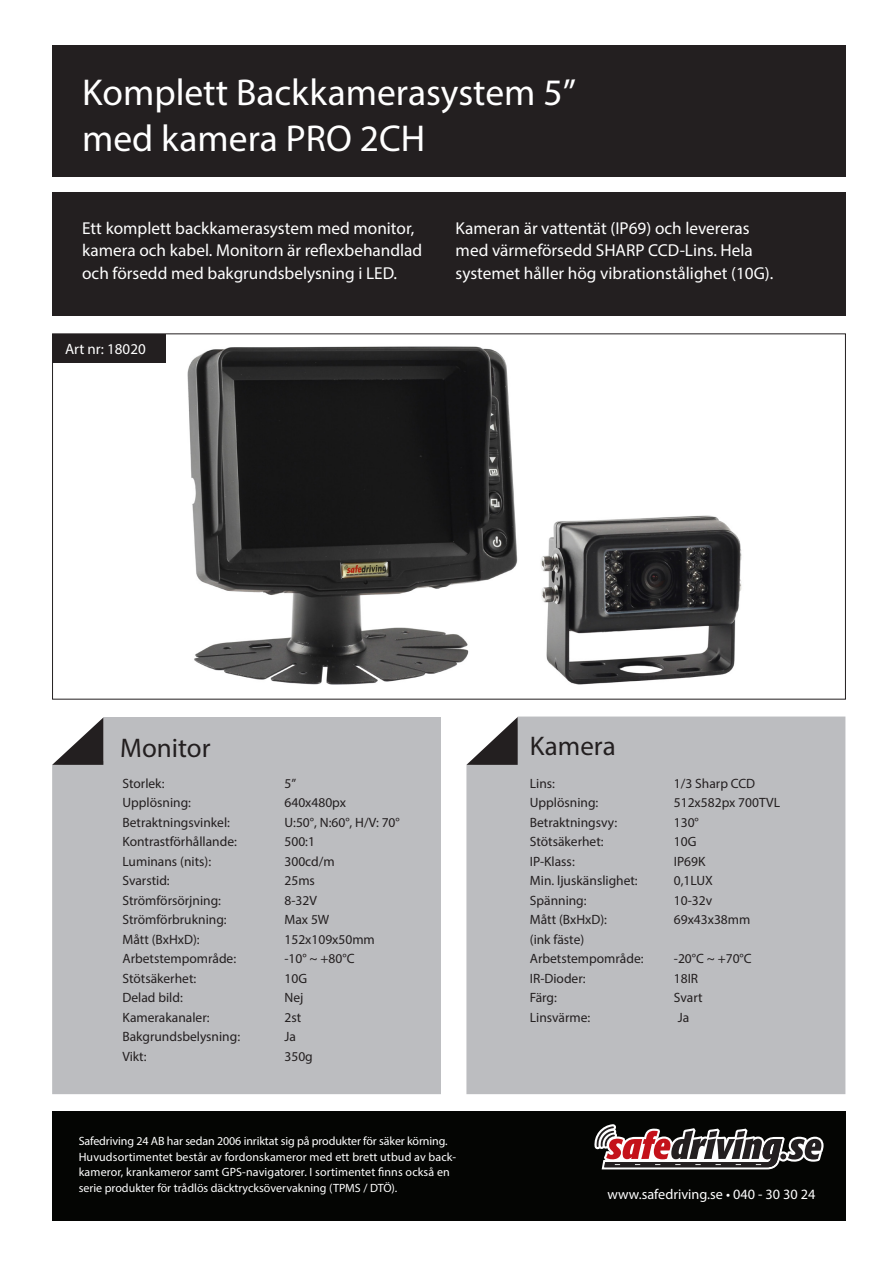
<style>
.page{position:relative;width:893px;height:1263px;background:#fff}
.page>*{position:absolute;margin:0;border:0;box-sizing:border-box;transform-origin:0 0}
.t1{font:37.5px "Myriad Pro";color:#fff}
.t2{font:27px "Myriad Pro";color:#231f20}
.t3{font:17.25px "Myriad Pro";color:#fff}
.t4{font:15px "Myriad Pro";color:#fff}
.t5{font:14.25px "Myriad Pro";color:#fff}
.t6{font:13.5px "Myriad Pro";color:#231f20}
.t7{font:12px "Myriad Pro";color:#fff}
</style>
<div class="page">
<div style="left:52px;top:1111px;width:793px;height:110px;background:#040503"></div>
<svg style="left:594px;top:1124px;width:229px;height:45px"></svg>
<div style="left:52px;top:717px;width:389px;height:377px;background:#bcbdc0"></div>
<div style="left:466px;top:716px;width:379px;height:378px;background:#bcbdc0"></div>
<svg style="left:52px;top:717px;width:51px;height:48px"></svg>
<svg style="left:466px;top:717px;width:52px;height:48px"></svg>
<div style="left:52px;top:334px;width:113px;height:29px;background:#231f20"></div>
<div style="left:52px;top:192px;width:794px;height:124px;background:#231f20"></div>
<div style="left:52px;top:45px;width:793px;height:131px;background:#231f20"></div>
<img style="left:187px;top:346px;width:555px;height:339px">
<p class="t1" style="left:82px;top:69px;width:495px">Komplett Backkamerasystem 5”</p>
<p class="t1" style="left:82px;top:115px;width:345px">med kamera PRO 2CH</p>
<p class="t3" style="left:82px;top:217px;width:334px">Ett komplett backkamerasystem med monitor,</p>
<p class="t3" style="left:82px;top:240px;width:342px">kamera och kabel. Monitorn är reflexbehandlad</p>
<p class="t3" style="left:82px;top:262px;width:317px">och försedd med bakgrundsbelysning i LED.</p>
<p class="t4" style="left:65px;top:340px;width:82px">Art nr: 18020</p>
<p class="t3" style="left:456px;top:217px;width:296px">Kameran är vattentät (IP69) och levereras</p>
<p class="t3" style="left:456px;top:240px;width:299px">med värmeförsedd SHARP CCD-Lins. Hela</p>
<p class="t3" style="left:456px;top:262px;width:319px">systemet håller hög vibrationstålighet (10G).</p>
<p class="t2" style="left:120px;top:731px;width:92px">Monitor</p>
<p class="t6" style="left:122px;top:775px;width:44px">Storlek:</p>
<p class="t6" style="left:284px;top:775px;width:13px">5”</p>
<p class="t6" style="left:122px;top:794px;width:70px">Upplösning:</p>
<p class="t6" style="left:284px;top:794px;width:63px">640x480px</p>
<p class="t6" style="left:122px;top:814px;width:109px">Betraktningsvinkel:</p>
<p class="t6" style="left:284px;top:814px;width:117px">U:50°, N:60°, H/V: 70°</p>
<p class="t6" style="left:122px;top:833px;width:116px">Kontrastförhållande:</p>
<p class="t6" style="left:284px;top:833px;width:32px">500:1</p>
<p class="t6" style="left:122px;top:853px;width:90px">Luminans (nits):</p>
<p class="t6" style="left:284px;top:853px;width:52px">300cd/m</p>
<p class="t6" style="left:122px;top:872px;width:49px">Svarstid:</p>
<p class="t6" style="left:284px;top:872px;width:32px">25ms</p>
<p class="t6" style="left:122px;top:892px;width:100px">Strömförsörjning:</p>
<p class="t6" style="left:284px;top:892px;width:34px">8-32V</p>
<p class="t6" style="left:122px;top:911px;width:106px">Strömförbrukning:</p>
<p class="t6" style="left:284px;top:911px;width:46px">Max 5W</p>
<p class="t6" style="left:122px;top:931px;width:79px">Mått (BxHxD):</p>
<p class="t6" style="left:284px;top:931px;width:92px">152x109x50mm</p>
<p class="t6" style="left:122px;top:950px;width:115px">Arbetstempområde:</p>
<p class="t6" style="left:284px;top:950px;width:72px">-10° ~ +80°C</p>
<p class="t6" style="left:122px;top:970px;width:75px">Stötsäkerhet:</p>
<p class="t6" style="left:284px;top:970px;width:24px">10G</p>
<p class="t6" style="left:122px;top:989px;width:62px">Delad bild:</p>
<p class="t6" style="left:284px;top:989px;width:20px">Nej</p>
<p class="t6" style="left:122px;top:1009px;width:89px">Kamerakanaler:</p>
<p class="t6" style="left:284px;top:1009px;width:18px">2st</p>
<p class="t6" style="left:122px;top:1028px;width:119px">Bakgrundsbelysning:</p>
<p class="t6" style="left:284px;top:1028px;width:13px">Ja</p>
<p class="t6" style="left:122px;top:1048px;width:26px">Vikt:</p>
<p class="t6" style="left:284px;top:1048px;width:30px">350g</p>
<p class="t2" style="left:530px;top:729px;width:87px">Kamera</p>
<p class="t6" style="left:530px;top:775px;width:27px">Lins:</p>
<p class="t6" style="left:674px;top:775px;width:83px">1/3 Sharp CCD</p>
<p class="t6" style="left:530px;top:794px;width:70px">Upplösning:</p>
<p class="t6" style="left:674px;top:794px;width:108px">512x582px 700TVL</p>
<p class="t6" style="left:530px;top:814px;width:89px">Betraktningsvy:</p>
<p class="t6" style="left:674px;top:814px;width:27px">130°</p>
<p class="t6" style="left:530px;top:833px;width:75px">Stötsäkerhet:</p>
<p class="t6" style="left:674px;top:833px;width:24px">10G</p>
<p class="t6" style="left:530px;top:853px;width:46px">IP-Klass:</p>
<p class="t6" style="left:674px;top:853px;width:33px">IP69K</p>
<p class="t6" style="left:530px;top:872px;width:109px">Min. ljuskänslighet:</p>
<p class="t6" style="left:674px;top:872px;width:40px">0,1LUX</p>
<p class="t6" style="left:530px;top:892px;width:58px">Spänning:</p>
<p class="t6" style="left:674px;top:892px;width:40px">10-32v</p>
<p class="t6" style="left:530px;top:911px;width:79px">Mått (BxHxD):</p>
<p class="t6" style="left:674px;top:911px;width:78px">69x43x38mm</p>
<p class="t6" style="left:530px;top:931px;width:56px">(ink fäste)</p>
<p class="t6" style="left:530px;top:950px;width:115px">Arbetstempområde:</p>
<p class="t6" style="left:674px;top:950px;width:79px">-20°C ~ +70°C</p>
<p class="t6" style="left:530px;top:970px;width:57px">IR-Dioder:</p>
<p class="t6" style="left:674px;top:970px;width:26px">18IR</p>
<p class="t6" style="left:530px;top:989px;width:29px">Färg:</p>
<p class="t6" style="left:674px;top:989px;width:30px">Svart</p>
<p class="t6" style="left:530px;top:1009px;width:62px">Linsvärme:</p>
<p class="t6" style="left:678px;top:1009px;width:13px">Ja</p>
<p class="t7" style="left:79px;top:1133px;width:370px">Safedriving 24 AB har sedan 2006 inriktat sig på produkter för säker körning.</p>
<p class="t7" style="left:79px;top:1149px;width:379px">Huvudsortimentet består av fordonskameror med ett brett utbud av back-</p>
<p class="t7" style="left:79px;top:1165px;width:373px">kameror, krankameror samt GPS-navigatorer. I sortimentet finns också en</p>
<p class="t7" style="left:79px;top:1181px;width:320px">serie produkter för trådlös däcktrycksövervakning (TPMS / DTÖ).</p>
<p class="t5" style="left:607px;top:1185px;width:209px">www.safedriving.se • 040 - 30 30 24</p>
</div>
